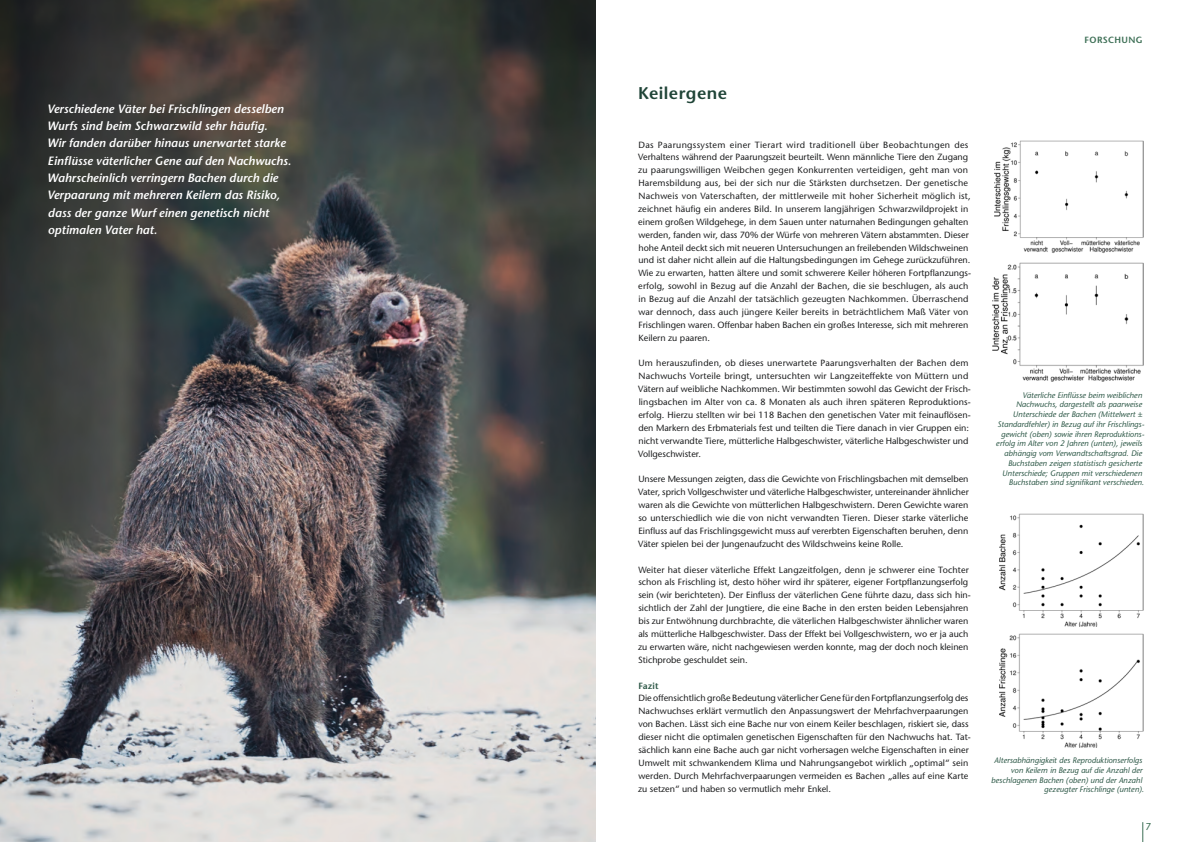
<style>
.page{position:relative;width:1191px;height:842px;background:#fff}
.page>*{position:absolute;margin:0;border:0;box-sizing:border-box;transform-origin:0 0}
.t1{font:600 17px "Stone Sans Std";letter-spacing:.03em;color:#1f4437}
.t2{font:italic 600 12px/17.3px "Stone Sans Std";color:#fff}
.t3{font:500 10px "Stone Sans Std";color:#3d6f55}
.t4{font:500 9px/12.9px "Stone Sans Std";color:#1d1e1f}
.t5{font:9px "Stone Sans Std Semibold 2";letter-spacing:.04em;color:#3d6f55}
.t6{font:600 9px "Stone Sans Std";letter-spacing:.005em;color:#2c5746}
.t7{font:italic 500 8px/9.8px "Stone Sans Std";color:#2c5746;text-align:right}
</style>
<div class="page">
<svg style="left:1142px;top:822px;width:1px;height:20px"></svg>
<img style="left:0;top:0;width:595px;height:842px">
<img style="left:994px;top:141px;width:149px;height:112px">
<img style="left:992px;top:263px;width:151px;height:119px">
<img style="left:999px;top:514px;width:144px;height:112px">
<img style="left:999px;top:634px;width:144px;height:113px">
<p class="t2" style="left:47px;top:100px;width:246px">Verschiedene Väter bei Frischlingen desselben Wurfs sind beim Schwarzwild sehr häufig.<br>Wir fanden darüber hinaus unerwartet starke Einflüsse väterlicher Gene auf den Nachwuchs.<br>Wahrscheinlich verringern Bachen durch die Verpaarung mit mehreren Keilern das Risiko, dass der ganze Wurf einen genetisch nicht optimalen Vater hat.</p>
<h1 class="t1" style="left:638px;top:83px;width:91px">Keilergene</h1>
<p class="t4" style="left:638px;top:138px;width:334px">Das Paarungssystem einer Tierart wird traditionell über Beobachtungen des Verhaltens während der Paarungszeit beurteilt. Wenn männliche Tiere den Zugang zu paarungswilligen Weibchen gegen Konkurrenten verteidigen, geht man von Haremsbildung aus, bei der sich nur die Stärksten durchsetzen. Der genetische Nachweis von Vaterschaften, der mittlerweile mit hoher Sicherheit möglich ist, zeichnet häufig ein anderes Bild. In unserem langjährigen Schwarzwildprojekt in einem großen Wildgehege, in dem Sauen unter naturnahen Bedingungen gehalten werden, fanden wir, dass 70% der Würfe von mehreren Vätern abstammten. Dieser hohe Anteil deckt sich mit neueren Untersuchungen an freilebenden Wildschweinen und ist daher nicht allein auf die Haltungsbedingungen im Gehege zurückzuführen.<br>Wie zu erwarten, hatten ältere und somit schwerere Keiler höheren Fortpflanzungs&shy;erfolg, sowohl in Bezug auf die Anzahl der Bachen, die sie beschlugen, als auch in Bezug auf die Anzahl der tatsächlich gezeugten Nachkommen. Überraschend war dennoch, dass auch jüngere Keiler bereits in beträchtlichem Maß Väter von Frischlingen waren. Offenbar haben Bachen ein großes Interesse, sich mit mehreren Keilern zu paaren.</p>
<p class="t4" style="left:638px;top:357px;width:334px">Um herauszufinden, ob dieses unerwartete Paarungsverhalten der Bachen dem Nachwuchs Vorteile bringt, untersuchten wir Langzeiteffekte von Müttern und Vätern auf weibliche Nachkommen. Wir bestimmten sowohl das Gewicht der Frisch&shy;lingsbachen im Alter von ca. 8 Monaten als auch ihren späteren Reproduktions&shy;erfolg. Hierzu stellten wir bei 118 Bachen den genetischen Vater mit feinauflösen&shy;den Markern des Erbmaterials fest und teilten die Tiere danach in vier Gruppen ein: nicht verwandte Tiere, mütterliche Halbgeschwister, väterliche Halbgeschwister und Vollgeschwister.</p>
<p class="t4" style="left:638px;top:473px;width:332px;text-align:justify">Unsere Messungen zeigten, dass die Gewichte von Frischlingsbachen mit demselben Vater, sprich Vollgeschwister und väterliche Halbgeschwister, untereinander ähnlicher waren als die Gewichte von mütterlichen Halbgeschwistern. Deren Gewichte waren so unterschiedlich wie die von nicht verwandten Tieren. Dieser starke väterliche Einfluss auf das Frischlingsgewicht muss auf vererbten Eigenschaften beruhen, denn Väter spielen bei der Jungenaufzucht des Wildschweins keine Rolle.</p>
<p class="t4" style="left:638px;top:563px;width:334px">Weiter hat dieser väterliche Effekt Langzeitfolgen, denn je schwerer eine Tochter schon als Frischling ist, desto höher wird ihr späterer, eigener Fortpflanzungserfolg sein (wir berichteten). Der Einfluss der väterlichen Gene führte dazu, dass sich hin&shy;sichtlich der Zahl der Jungtiere, die eine Bache in den ersten beiden Lebensjahren bis zur Entwöhnung durchbrachte, die väterlichen Halbgeschwister ähnlicher waren als mütterliche Halbgeschwister. Dass der Effekt bei Vollgeschwistern, wo er ja auch zu erwarten wäre, nicht nachgewiesen werden konnte, mag der doch noch kleinen Stichprobe geschuldet sein.</p>
<p class="t6" style="left:638px;top:680px;width:22px">Fazit</p>
<p class="t4" style="left:638px;top:692px;width:334px">Die offensichtlich große Bedeutung väterlicher Gene für den Fortpflanzungserfolg des Nachwuchses erklärt vermutlich den Anpassungswert der Mehrfachverpaarungen von Bachen. Lässt sich eine Bache nur von einem Keiler beschlagen, riskiert sie, dass dieser nicht die optimalen genetischen Eigenschaften für den Nachwuchs hat. Tat&shy;sächlich kann eine Bache auch gar nicht vorhersagen welche Eigenschaften in einer Umwelt mit schwankendem Klima und Nahrungsangebot wirklich „optimal“ sein werden. Durch Mehrfachverpaarungen vermeiden es Bachen „alles auf eine Karte zu setzen“ und haben so vermutlich mehr Enkel.</p>
<p class="t5" style="left:1084px;top:34px;width:60px">FORSCHUNG</p>
<p class="t7" style="left:996px;top:390px;width:150px">Väterliche Einflüsse beim weiblichen Nachwuchs, dargestellt als paarweise Unterschiede der Bachen (Mittelwert ± Standardfehler) in Bezug auf ihr Frischlings&shy;gewicht (oben) sowie ihren Reproduktions&shy;erfolg im Alter von 2 Jahren (unten), jeweils abhängig vom Verwandtschaftsgrad. Die Buchstaben zeigen statistisch gesicherte Unterschiede; Gruppen mit verschiedenen Buchstaben sind signifikant verschieden.</p>
<p class="t7" style="left:991px;top:755px;width:154px">Altersabhängigkeit des Reproduktionserfolgs von Keilern in Bezug auf die Anzahl der beschlagenen Bachen (oben) und der Anzahl gezeugter Frischlinge (unten).</p>
<p class="t3" style="left:1145px;top:820px;width:7px">7</p>
</div>
